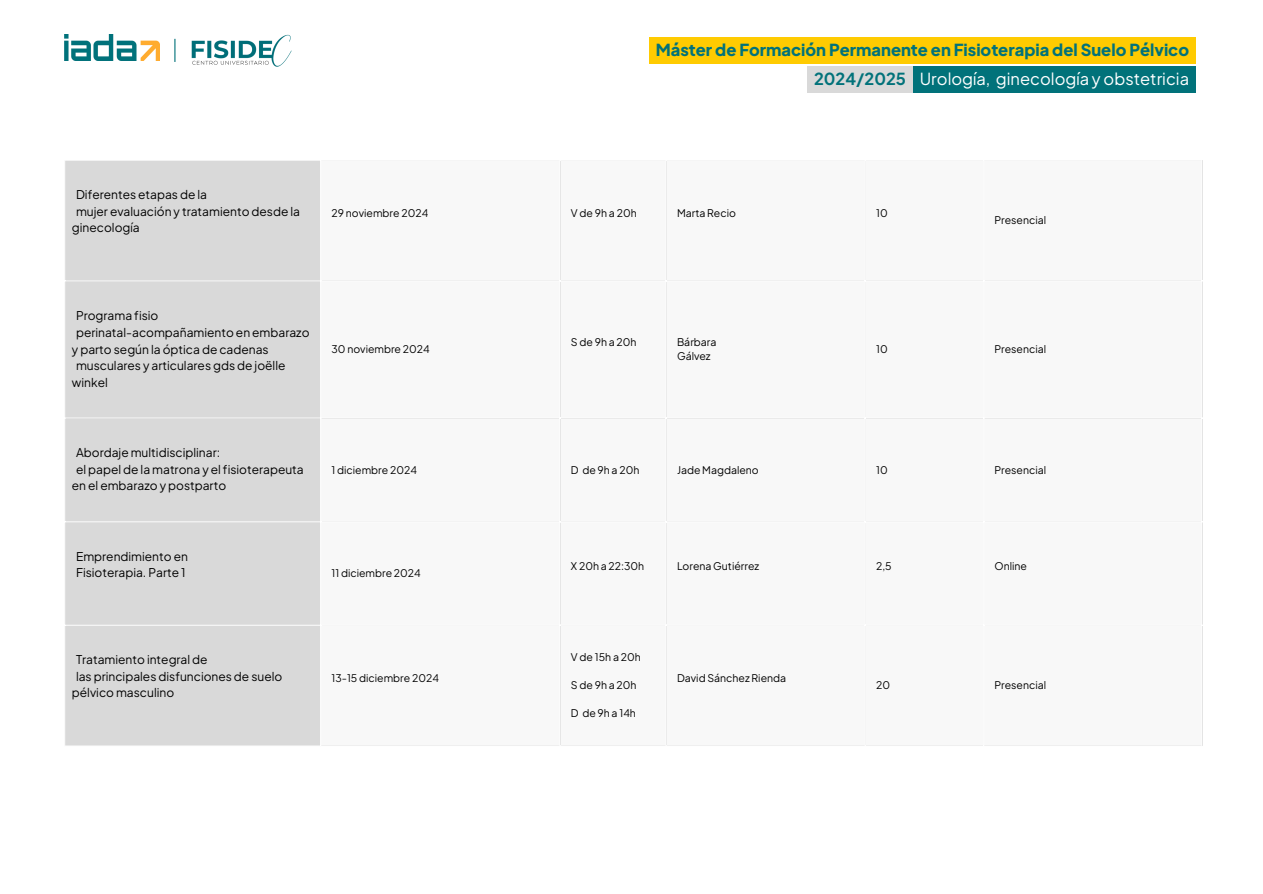
<style>
.page{position:relative;width:1263px;height:894px;background:#fff}
.page>*{position:absolute;margin:0;border:0;box-sizing:border-box;transform-origin:0 0}
.t1{font:800 16.5px "Plus Jakarta Sans";color:#01727a}
.t2{font:16.5px "Plus Jakarta Sans";color:#fff}
.t3{font:700 16.5px "Plus Jakarta Sans";color:#01727a}
.t4{font:12px/16.6px "Plus Jakarta Sans";color:#000}
.t5{font:10.5px "Plus Jakarta Sans";color:#000}
.t6{font:10.5px "Plus Jakarta Sans";letter-spacing:.085em;color:#000}
</style>
<div class="page">
<div style="left:65px;top:161px;width:255px;height:584px;background:#d9d9d9"></div>
<hr style="left:64px;top:280px;width:1138px;height:1px;background:#fff">
<hr style="left:64px;top:417px;width:1138px;height:1px;background:#fff">
<hr style="left:64px;top:521px;width:1138px;height:1px;background:#fff">
<hr style="left:64px;top:624px;width:1138px;height:1px;background:#fff">
<div style="left:649px;top:37px;width:547px;height:27px;background:#ffcb01"></div>
<div style="left:913px;top:66px;width:283px;height:27px;background:#01727a"></div>
<div style="left:807px;top:66px;width:106px;height:27px;background:#d9d9d9"></div>
<img style="left:64px;top:34px;width:96px;height:26px">
<img style="left:191px;top:34px;width:101px;height:33px">
<svg style="left:174px;top:39px;width:1px;height:23px"></svg>
<p class="t1" style="left:656px;top:39px;width:535px">Máster de Formación Permanente en Fisioterapia del Suelo Pélvico</p>
<p class="t3" style="left:814px;top:68px;width:93px">2024/2025</p>
<p class="t2" style="left:920px;top:68px;width:271px">Urología, ginecología y obstetricia</p>
<p class="t4" style="left:76px;top:186px;width:133px">Diferentes etapas de la</p>
<p class="t4" style="left:72px;top:202px;width:230px;text-indent:4px">mujer evaluación y tratamiento desde la ginecología</p>
<p class="t5" style="left:331px;top:206px;width:98px">29 noviembre 2024</p>
<p class="t6" style="left:571px;top:206px;width:67px">Vde9ha20h</p>
<p class="t5" style="left:677px;top:206px;width:60px">Marta Recio</p>
<p class="t5" style="left:876px;top:206px;width:13px">10</p>
<p class="t5" style="left:994px;top:213px;width:53px">Presencial</p>
<p class="t4" style="left:76px;top:307px;width:84px">Programa fisio</p>
<p class="t4" style="left:72px;top:324px;width:239px;text-indent:4px">perinatal-acompañamiento en embarazo y parto según la óptica de cadenas</p>
<p class="t4" style="left:72px;top:357px;width:215px;text-indent:4px">musculares y articulares gds de joëlle winkel</p>
<p class="t5" style="left:331px;top:342px;width:100px">30 noviembre 2024</p>
<p class="t6" style="left:571px;top:335px;width:67px">Sde9ha20h</p>
<p class="t5" style="left:677px;top:335px;width:41px">Bárbara</p>
<p class="t5" style="left:677px;top:349px;width:35px">Gálvez</p>
<p class="t5" style="left:876px;top:342px;width:13px">10</p>
<p class="t5" style="left:994px;top:342px;width:53px">Presencial</p>
<p class="t4" style="left:76px;top:443px;width:146px">Abordaje multidisciplinar:</p>
<p class="t4" style="left:72px;top:460px;width:233px;text-indent:4px">el papel de la matrona y el fisioterapeuta en el embarazo y postparto</p>
<p class="t5" style="left:331px;top:462px;width:87px">1 diciembre 2024</p>
<p class="t5" style="left:571px;top:462px;width:70px">D de9ha20h</p>
<p class="t5" style="left:677px;top:462px;width:83px">Jade Magdaleno</p>
<p class="t5" style="left:876px;top:462px;width:13px">10</p>
<p class="t5" style="left:994px;top:462px;width:53px">Presencial</p>
<p class="t4" style="left:76px;top:547px;width:113px">Emprendimiento en</p>
<p class="t4" style="left:76px;top:564px;width:111px">Fisioterapia. Parte 1</p>
<p class="t5" style="left:331px;top:566px;width:91px">11 diciembre 2024</p>
<p class="t4" style="left:76px;top:650px;width:133px">Tratamiento integral de</p>
<p class="t4" style="left:72px;top:667px;width:212px;text-indent:4px">las principales disfunciones de suelo pélvico masculino</p>
<p class="t5" style="left:331px;top:670px;width:109px">13-15 diciembre 2024</p>
<p class="t5" style="left:571px;top:559px;width:75px">X 20h a 22:30h</p>
<p class="t5" style="left:677px;top:559px;width:84px">Lorena Gutiérrez</p>
<p class="t5" style="left:876px;top:559px;width:17px">2,5</p>
<p class="t5" style="left:994px;top:559px;width:34px">Online</p>
<p class="t5" style="left:571px;top:649px;width:71px">V de 15h a 20h</p>
<p class="t6" style="left:571px;top:677px;width:67px">Sde9ha20h</p>
<p class="t5" style="left:571px;top:705px;width:66px">D de9ha14h</p>
<p class="t5" style="left:677px;top:670px;width:111px">David Sánchez Rienda</p>
<p class="t5" style="left:876px;top:677px;width:15px">20</p>
<p class="t5" style="left:994px;top:677px;width:53px">Presencial</p>
</div>
